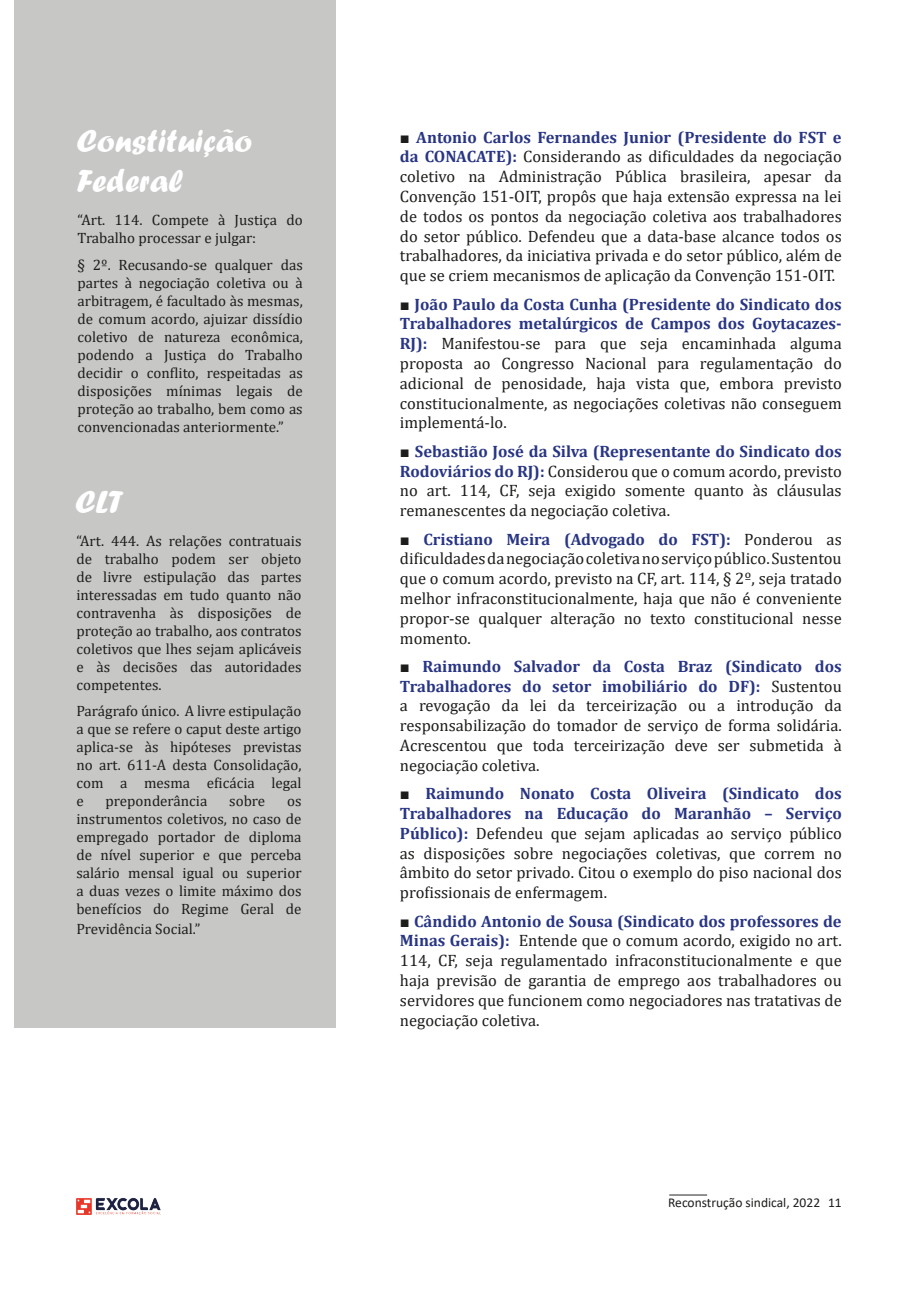
<style>
.page{position:relative;width:919px;height:1289px;background:#fff}
.page>*{position:absolute;margin:0;border:0;box-sizing:border-box;transform-origin:0 0}
.Títulos{font:33px/39.6px "Forte";color:#fff}
.Texto_Normal{font:16.5px/19.8px "Cambria";color:#1d1d1b;text-align:justify}
.Texto_Normal-2{font:15px/18px "Cambria";color:#1d1d1b;text-align:justify}
.t1{font:13.5px "Calibri";color:#1d1d1b}
.s1{font-family:"Times New Roman"}
.s2{font-weight:700;color:#283583}
</style>
<div class="page">
<img style="left:76px;top:1198px;width:85px;height:16px">
<hr style="left:669px;top:1194px;width:38px;height:1px;background:#3e3b3b">
<div style="left:15px;top:0;width:321px;height:1027px;background:#c7c7c6"></div>
<p class="Títulos" style="left:77px;top:120px;width:177px">Constituição<br>Federal</p>
<p class="Texto_Normal-2" style="left:78px;top:211px;width:226px">“Art. 114. Compete à Justiça do<br>Trabalho processar e julgar:</p>
<p class="Texto_Normal-2" style="left:78px;top:256px;width:227px">§ 2º. Recusando-se qualquer das partes à negociação coletiva ou à arbitragem, é facultado às mesmas, de comum acordo, ajuizar dissídio coletivo de natureza econômica, podendo a Justiça do Trabalho decidir o conflito, respeitadas as disposições mínimas legais de proteção ao trabalho, bem como as convencionadas anteriormente.”</p>
<p class="Títulos" style="left:75px;top:482px;width:50px">CLT</p>
<p class="Texto_Normal-2" style="left:76px;top:531px;width:227px">“Art. 444. As relações contratuais de trabalho podem ser objeto de livre estipulação das partes interessadas em tudo quanto não contravenha às disposições de proteção ao trabalho, aos contratos coletivos que lhes sejam aplicáveis e às decisões das autoridades competentes.</p>
<p class="Texto_Normal-2" style="left:76px;top:702px;width:227px">Parágrafo único. A livre estipulação a que se refere o caput deste artigo aplica-se às hipóteses previstas no art. 611-A desta Consolidação, com a mesma eficácia legal e</p>
<p class="Texto_Normal-2" style="left:106px;top:792px;width:103px">preponderância</p>
<p class="Texto_Normal-2" style="left:229px;top:792px;width:37px">sobre</p>
<p class="Texto_Normal-2" style="left:76px;top:792px;width:227px;text-indent:211px">os instrumentos coletivos, no caso de empregado portador de diploma de nível superior e que perceba salário mensal igual ou superior a duas vezes o limite máximo dos benefícios do Regime Geral de</p>
<p class="Texto_Normal-2" style="left:76px;top:919px;width:125px">Previdência Social.”</p>
<p class="Texto_Normal" style="left:400px;top:127px;width:443px"><span class="s1">■</span> <span class="s2">Antonio Carlos Fernandes Junior (Presidente do FST e da CONACATE):</span> Considerando as dificuldades da negociação coletivo na Administração Pública brasileira, apesar da Convenção 151-OIT, propôs que haja extensão expressa na lei de todos os pontos da negociação coletiva aos trabalhadores do setor público. Defendeu que a data-base alcance todos os trabalhadores, da iniciativa privada e do setor público, além de que se criem mecanismos de aplicação da Convenção 151-OIT.</p>
<p class="Texto_Normal" style="left:400px;top:294px;width:443px"><span class="s1">■</span> <span class="s2">João Paulo da Costa Cunha (Presidente do Sindicato dos Trabalhadores metalúrgicos de Campos dos Goytacazes-RJ):</span> Manifestou-se para que seja encaminhada alguma proposta ao Congresso Nacional para regulamentação do adicional de penosidade, haja vista que, embora previsto constitucionalmente, as negociações coletivas não conseguem implementá-lo.</p>
<p class="Texto_Normal" style="left:400px;top:441px;width:443px"><span class="s1">■</span> <span class="s2">Sebastião José da Silva (Representante do Sindicato dos Rodoviários do RJ):</span> Considerou que o comum acordo, previsto no art. 114, CF, seja exigido somente quanto às cláusulas remanescentes da negociação coletiva.</p>
<p class="Texto_Normal" style="left:400px;top:529px;width:443px"><span class="s1">■</span> <span class="s2">Cristiano Meira (Advogado do FST):</span> Ponderou as dificuldades da negociação coletiva no serviço público. Sustentou que o comum acordo, previsto na CF, art. 114, § 2º, seja tratado melhor infraconstitucionalmente, haja que não é conveniente propor-se qualquer alteração no texto constitucional nesse momento.</p>
<p class="Texto_Normal" style="left:400px;top:656px;width:443px"><span class="s1">■</span> <span class="s2">Raimundo Salvador da Costa Braz (Sindicato dos Trabalhadores do setor imobiliário do DF):</span> Sustentou a revogação da lei da terceirização ou a introdução da responsabilização do tomador de serviço de forma solidária.<br>Acrescentou que toda terceirização deve ser submetida à negociação coletiva.</p>
<p class="Texto_Normal" style="left:400px;top:783px;width:443px"><span class="s1">■</span> <span class="s2">Raimundo Nonato Costa Oliveira (Sindicato dos Trabalhadores na Educação do Maranhão – Serviço Público):</span> Defendeu que sejam aplicadas ao serviço público as disposições sobre negociações coletivas, que correm no âmbito do setor privado. Citou o exemplo do piso nacional dos profissionais de enfermagem.</p>
<p class="Texto_Normal" style="left:400px;top:911px;width:443px"><span class="s1">■</span> <span class="s2">Cândido Antonio de Sousa (Sindicato dos professores de Minas Gerais):</span> Entende que o comum acordo, exigido no art.<br>114, CF, seja regulamentado infraconstitucionalmente e que haja previsão de garantia de emprego aos trabalhadores ou servidores que funcionem como negociadores nas tratativas de negociação coletiva.</p>
<p class="t1" style="left:668px;top:1192px;width:175px">Reconstrução sindical, 2022 11</p>
</div>
